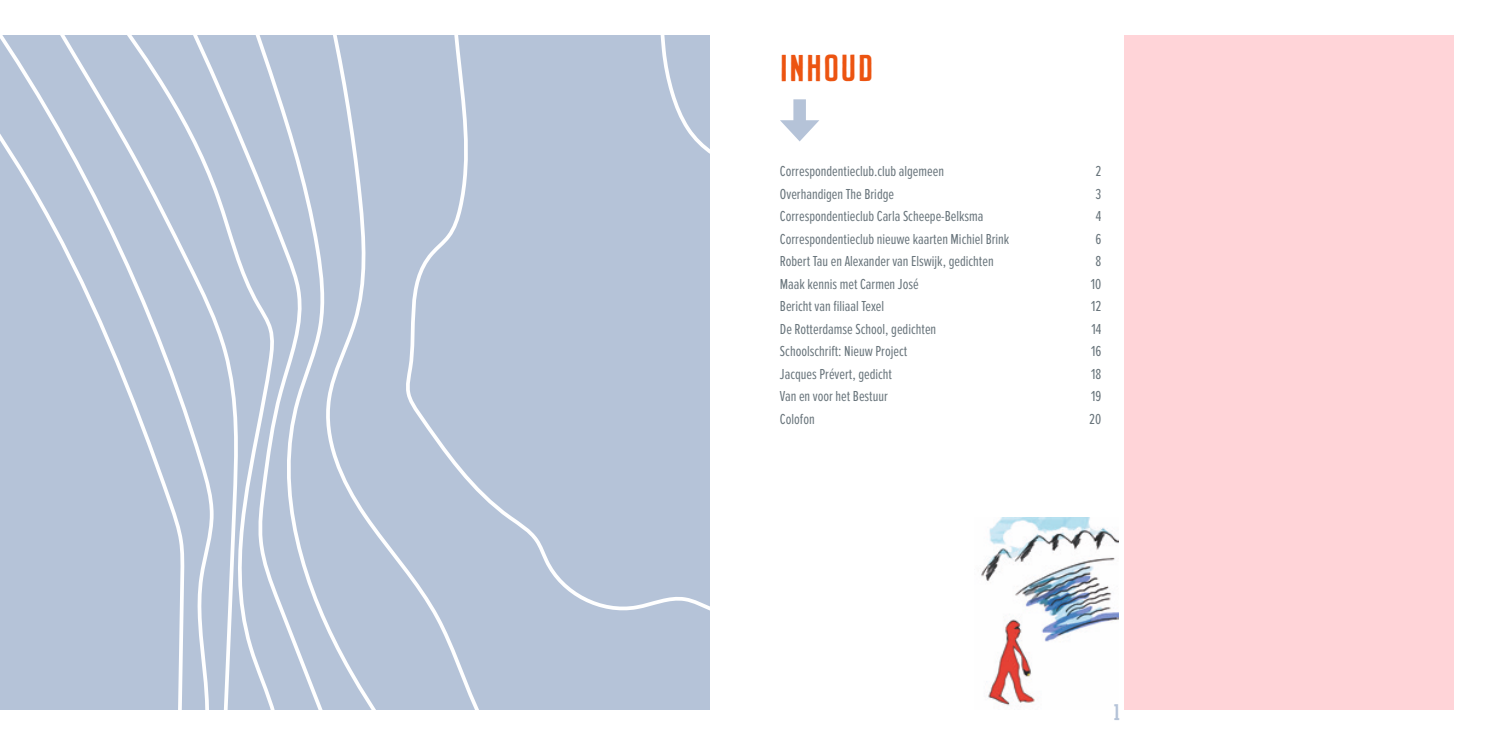
<style>
.page{position:relative;width:1489px;height:745px;background:#fff}
.page>*{position:absolute;margin:0;border:0;box-sizing:border-box;transform-origin:0 0}
.t1{font:37.5px "Buckwheat TC";letter-spacing:.03em;color:#ec5411}
.t2{font:22.5px "Buckwheat TC";color:#b5c3d8}
.t3{font:15px "Proxima Nova Ex Cn";color:#68747b}
</style>
<div class="page">
<div style="left:693px;top:35px;width:16px;height:588px;background:#b5c3d8"></div>
<div style="left:510px;top:35px;width:183px;height:674px;background:#b5c3d8"></div>
<div style="left:407px;top:35px;width:103px;height:674px;background:#b5c3d8"></div>
<div style="left:332px;top:35px;width:75px;height:674px;background:#b5c3d8"></div>
<svg style="left:243px;top:35px;width:89px;height:674px;background:#bcc9db"></svg>
<svg style="left:219px;top:35px;width:24px;height:674px;background:#bfcbdd"></svg>
<svg style="left:187px;top:35px;width:32px;height:674px;background:#bbc8db"></svg>
<div style="left:0;top:35px;width:187px;height:674px;background:#b5c3d8"></div>
<div style="left:1124px;top:35px;width:329px;height:674px;background:#ffd4d8"></div>
<div style="left:793px;top:99px;width:12px;height:29px;background:#b5c3d8"></div>
<svg style="left:780px;top:120px;width:39px;height:21px"></svg>
<img style="left:981px;top:517px;width:137px;height:189px">
<h1 class="t1" style="left:780px;top:46px;width:95px">INHOUD</h1>
<p class="t3" style="left:780px;top:162px;width:166px">Correspondentieclub.club algemeen</p>
<p class="t3" style="left:1095px;top:162px;width:7px">2</p>
<p class="t3" style="left:780px;top:185px;width:116px">Overhandigen The Bridge</p>
<p class="t3" style="left:1095px;top:185px;width:7px">3</p>
<p class="t3" style="left:780px;top:207px;width:205px">Correspondentieclub Carla Scheepe-Belksma</p>
<p class="t3" style="left:1095px;top:207px;width:7px">4</p>
<p class="t3" style="left:780px;top:230px;width:231px">Correspondentieclub nieuwe kaarten Michiel Brink</p>
<p class="t3" style="left:1095px;top:230px;width:7px">6</p>
<p class="t3" style="left:780px;top:252px;width:215px">Robert Tau en Alexander van Elswijk, gedichten</p>
<p class="t3" style="left:1095px;top:252px;width:7px">8</p>
<p class="t3" style="left:780px;top:275px;width:140px">Maak kennis met Carmen José</p>
<p class="t3" style="left:1090px;top:275px;width:12px">10</p>
<p class="t3" style="left:780px;top:297px;width:106px">Bericht van filiaal Texel</p>
<p class="t3" style="left:1091px;top:297px;width:12px">12</p>
<p class="t3" style="left:780px;top:320px;width:158px">De Rotterdamse School, gedichten</p>
<p class="t3" style="left:1091px;top:320px;width:11px">14</p>
<p class="t3" style="left:780px;top:342px;width:129px">Schoolschrift: Nieuw Project</p>
<p class="t3" style="left:1091px;top:342px;width:12px">16</p>
<p class="t3" style="left:780px;top:365px;width:114px">Jacques Prévert, gedicht</p>
<p class="t3" style="left:1091px;top:365px;width:12px">18</p>
<p class="t3" style="left:780px;top:387px;width:109px">Van en voor het Bestuur</p>
<p class="t3" style="left:1091px;top:387px;width:12px">19</p>
<p class="t3" style="left:780px;top:410px;width:36px">Colofon</p>
<p class="t3" style="left:1089px;top:410px;width:14px">20</p>
<h2 class="t2" style="left:1112px;top:698px;width:9px">1</h2>
</div>
